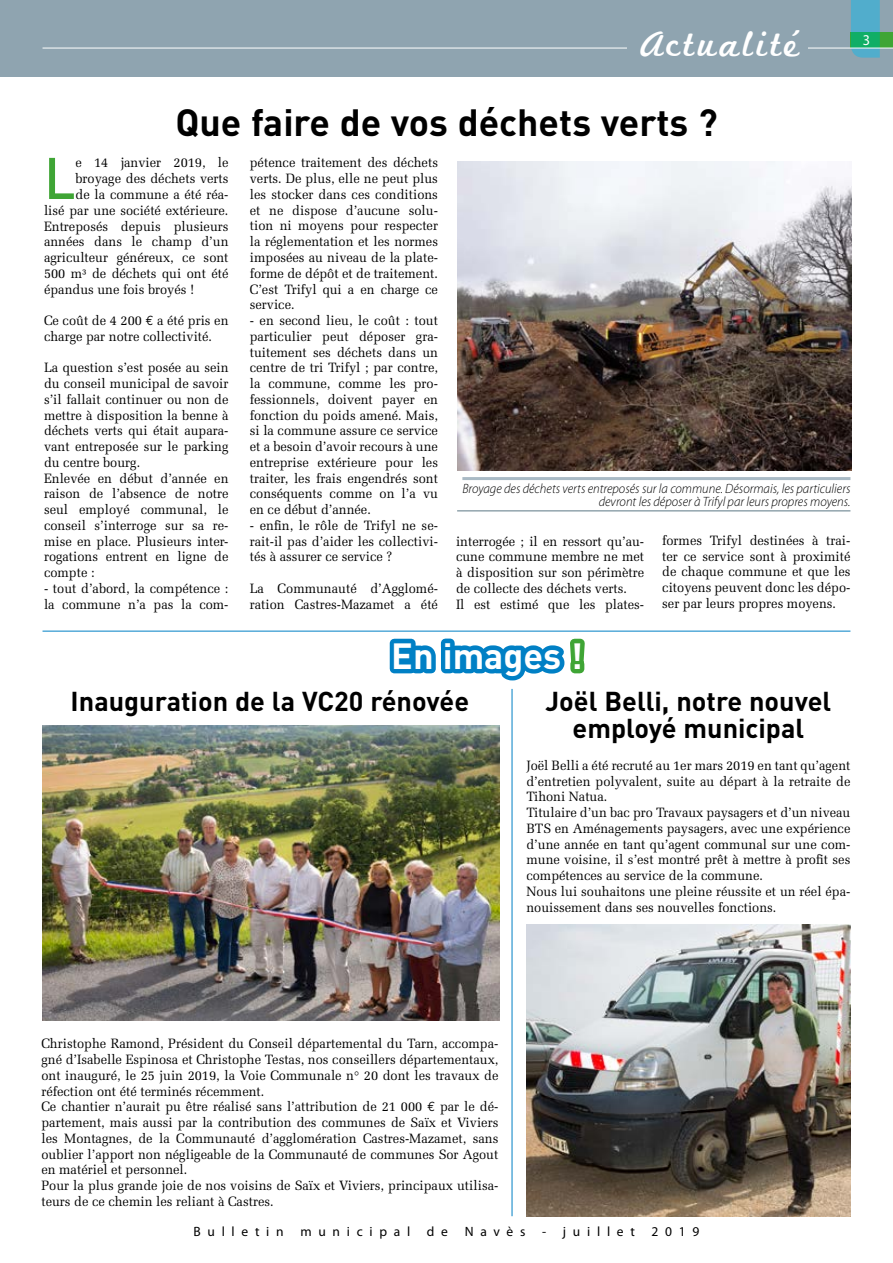
<style>
.page{position:relative;width:893px;height:1263px;background:#fff}
.page>*{position:absolute;margin:0;border:0;box-sizing:border-box;transform-origin:0 0}
.t1{font:500 57.75px "DIN";color:#3fa535;scale:.95 1}
.t2{font:700 37.5px "DIN";color:#000}
.t3{font:37.5px "Marketing Script";letter-spacing:.1em;color:#fff}
.t4{font:700 36px "DIN";color:#fff}
.t5{font:700 27px/27px "DIN";color:#000;text-align:center}
.t6{font:15px "Myriad Pro";color:#fff;scale:.95 1}
.t7{font:13.5px/15.8px "Melior";color:#000;scale:.95 1}
.t8{font:italic 300 13.5px/13.5px "Myriad Pro";color:#000;text-align:right;scale:.95 1}
.t9{font:13.5px "Myriad Pro";letter-spacing:.5em;color:#000}
.s1{font-family:"Euro Mono"}
</style>
<div class="page">
<div style="left:0;top:0;width:893px;height:77px;background:#8fa4b0"></div>
<div style="left:850px;top:32px;width:43px;height:15px;background:#3fa535"></div>
<svg style="left:851px;top:0;width:29px;height:58px;background:#42adaf"></svg>
<hr style="left:43px;top:48px;width:850px;height:1px;background:#fff">
<div style="left:628px;top:21px;width:180px;height:56px;background:#8fa4b0"></div>
<hr style="left:43px;top:631px;width:807px;height:1px;background:#0080c5">
<hr style="left:512px;top:689px;width:1px;height:527px;background:#0080c5">
<hr style="left:462px;top:477px;width:388px;height:3px;background:#a9bac5">
<hr style="left:457px;top:511px;width:393px;height:1px;background:#5c7784">
<svg style="left:389px;top:638px;width:196px;height:43px"></svg>
<img style="left:457px;top:162px;width:394px;height:309px">
<img style="left:526px;top:925px;width:324px;height:291px">
<img style="left:43px;top:725px;width:456px;height:296px">
<h2 class="t3" style="left:641px;top:22px;width:160px">Actualité</h2>
<p class="t6" style="left:863px;top:30px;width:9px">3</p>
<h2 class="t2" style="left:175px;top:98px;width:544px">Que faire de vos déchets verts ?</h2>
<p class="t7" style="left:250px;top:155px;width:200px;text-align:justify">pétence traitement des déchets verts. De plus, elle ne peut plus les stocker dans ces conditions et ne dispose d’aucune solu&shy;tion ni moyens pour respecter la réglementation et les normes imposées au niveau de la plate&shy;forme de dépôt et de traitement.<br>C’est Trifyl qui a en charge ce service.</p>
<p class="t7" style="left:250px;top:313px;width:200px;text-align:justify">- en second lieu, le coût : tout particulier peut déposer gra&shy;tuitement ses déchets dans un centre de tri Trifyl ; par contre, la commune, comme les pro&shy;fessionnels, doivent payer en fonction du poids amené. Mais, si la commune assure ce service et a besoin d’avoir recours à une entreprise extérieure pour les traiter, les frais engendrés sont conséquents comme on l’a vu en ce début d’année.</p>
<p class="t7" style="left:250px;top:517px;width:200px;text-align:justify">- enfin, le rôle de Trifyl ne se&shy;rait-il pas d’aider les collectivi&shy;tés à assurer ce service ?</p>
<p class="t7" style="left:250px;top:580px;width:200px">La Communauté d’Agglomé&shy;ration Castres-Mazamet a été</p>
<h1 class="t1" style="left:44px;top:141px;width:35px">L</h1>
<p class="t7" style="left:76px;top:155px;width:163px">e 14 janvier 2019, le</p>
<p class="t7" style="left:76px;top:171px;width:163px">broyage des déchets verts</p>
<p class="t7" style="left:76px;top:187px;width:163px">de la commune a été réa-</p>
<p class="t7" style="left:44px;top:202px;width:196px">lisé par une société extérieure.</p>
<p class="t7" style="left:44px;top:218px;width:196px">Entreposés depuis plusieurs</p>
<p class="t7" style="left:44px;top:234px;width:196px">années dans le champ d’un</p>
<p class="t7" style="left:44px;top:250px;width:196px">agriculteur généreux, ce sont</p>
<p class="t7" style="left:44px;top:265px;width:196px">500 m³ de déchets qui ont été</p>
<p class="t7" style="left:44px;top:281px;width:160px">épandus une fois broyés !</p>
<p class="t7" style="left:44px;top:313px;width:196px">Ce coût de 4 200 <span class="s1">e</span> a été pris en charge par notre collectivité.</p>
<p class="t7" style="left:44px;top:360px;width:196px">La question s’est posée au sein du conseil municipal de savoir s’il fallait continuer ou non de mettre à disposition la benne à déchets verts qui était aupara&shy;vant entreposée sur le parking du centre bourg.<br>Enlevée en début d’année en raison de l’absence de notre seul employé communal, le conseil s’interroge sur sa re&shy;mise en place. Plusieurs inter&shy;rogations entrent en ligne de compte :</p>
<p class="t7" style="left:44px;top:580px;width:196px">- tout d’abord, la compétence : la commune n’a pas la com-</p>
<p class="t8" style="left:462px;top:481px;width:410px">Broyage des déchets verts entreposés sur la commune. Désormais, les particuliers devront les déposer à Trifyl par leurs propres moyens.</p>
<p class="t7" style="left:456px;top:533px;width:200px">interrogée ; il en ressort qu’au&shy;cune commune membre ne met à disposition sur son périmètre de collecte des déchets verts.<br>Il est estimé que les plates-</p>
<p class="t7" style="left:662px;top:532px;width:200px;text-align:justify">formes Trifyl destinées à trai&shy;ter ce service sont à proximité de chaque commune et que les citoyens peuvent donc les dépo&shy;ser par leurs propres moyens.</p>
<h3 class="t4" style="left:391px;top:632px;width:193px">En images !</h3>
<h3 class="t5" style="left:545px;top:687px;width:287px">Joël Belli, notre nouvel employé municipal</h3>
<p class="t7" style="left:526px;top:757px;width:343px">Joël Belli a été recruté au 1er mars 2019 en tant qu’agent d’entretien polyvalent, suite au départ à la retraite de Tihoni Natua.<br>Titulaire d’un bac pro Travaux paysagers et d’un niveau BTS en Aménagements paysagers, avec une expérience d’une année en tant qu’agent communal sur une com&shy;mune voisine, il s’est montré prêt à mettre à profit ses compétences au service de la commune.<br>Nous lui souhaitons une pleine réussite et un réel épa&shy;nouissement dans ses nouvelles fonctions.</p>
<h3 class="t5" style="left:71px;top:687px;width:400px">Inauguration de la VC20 rénovée</h3>
<p class="t7" style="left:41px;top:1036px;width:482px">Christophe Ramond, Président du Conseil départemental du Tarn, accompa&shy;gné d’Isabelle Espinosa et Christophe Testas, nos conseillers départementaux, ont inauguré, le 25 juin 2019, la Voie Communale n° 20 dont les travaux de réfection ont été terminés récemment.<br>Ce chantier n’aurait pu être réalisé sans l’attribution de 21 000 <span class="s1">e</span> par le dé&shy;partement, mais aussi par la contribution des communes de Saïx et Viviers les Montagnes, de la Communauté d’agglomération Castres-Mazamet, sans oublier l’apport non négligeable de la Communauté de communes Sor Agout en matériel et personnel.<br>Pour la plus grande joie de nos voisins de Saïx et Viviers, principaux utilisa&shy;teurs de ce chemin les reliant à Castres.</p>
<p class="t9" style="left:193px;top:1223px;width:508px">Bulletin municipal de Navès - juillet 2019</p>
</div>
